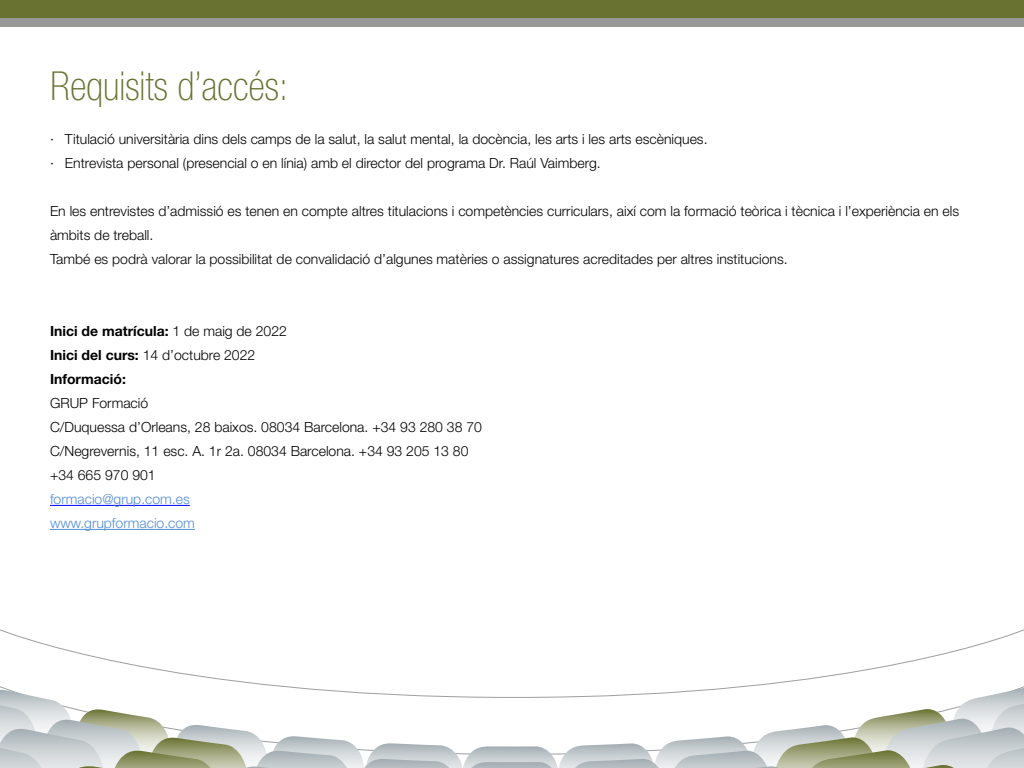
<style>
.page{position:relative;width:1024px;height:768px;background:#fff}
.page>*{position:absolute;margin:0;border:0;box-sizing:border-box;transform-origin:0 0}
.t1{font:100 condensed 40px "Helvetica Neue LT Std";color:#6a7232}
.t2{font:300 14px/24px "Helvetica Neue LT Std";color:#000}
.t3{font:700 14px/24px "Helvetica Neue LT Std";color:#000}
.t4{font:300 14px/24px "Helvetica Neue LT Std";color:#548dd4}
.s1{font-weight:300}
</style>
<div class="page">
<div style="left:0;top:0;width:1024px;height:18px;background:#6a7232"></div>
<div style="left:0;top:18px;width:1024px;height:9px;background:#999997"></div>
<svg style="left:0;top:629px;width:1024px;height:59px"></svg>
<svg style="left:0;top:688px;width:1024px;height:80px"></svg>
<hr style="left:50px;top:505px;width:140px;height:1px;background:#00f">
<hr style="left:50px;top:529px;width:145px;height:1px;background:#548dd4">
<h1 class="t1" style="left:50px;top:63px;width:240px">Requisits d’accés:</h1>
<p class="t2" style="left:50px;top:127px;width:659px">· Titulació universitària dins dels camps de la salut, la salut mental, la docència, les arts i les arts escèniques. · Entrevista personal (presencial o en línia) amb el director del programa Dr. Raúl Vaimberg.</p>
<p class="t2" style="left:50px;top:199px;width:911px">En les entrevistes d’admissió es tenen en compte altres titulacions i competències curriculars, així com la formació teòrica i tècnica i l’experiència en els àmbits de treball.<br>També es podrà valorar la possibilitat de convalidació d’algunes matèries o assignatures acreditades per altres institucions.</p>
<p class="t3" style="left:50px;top:319px;width:238px">Inici de matrícula: <span class="s1">1 de maig de 2022<br></span>Inici del curs: <span class="s1">14 d’octubre 2022<br></span>Informació:</p>
<p class="t2" style="left:50px;top:391px;width:433px">GRUP Formació<br>C/Duquessa d’Orleans, 28 baixos. 08034 Barcelona. +34 93 280 38 70<br>C/Negrevernis, 11 esc. A. 1r 2a. 08034 Barcelona. +34 93 205 13 80 +34 665 970 901</p>
<p class="t4" style="left:50px;top:487px;width:146px">formacio@grup.com.es www.grupformacio.com</p>
</div>
